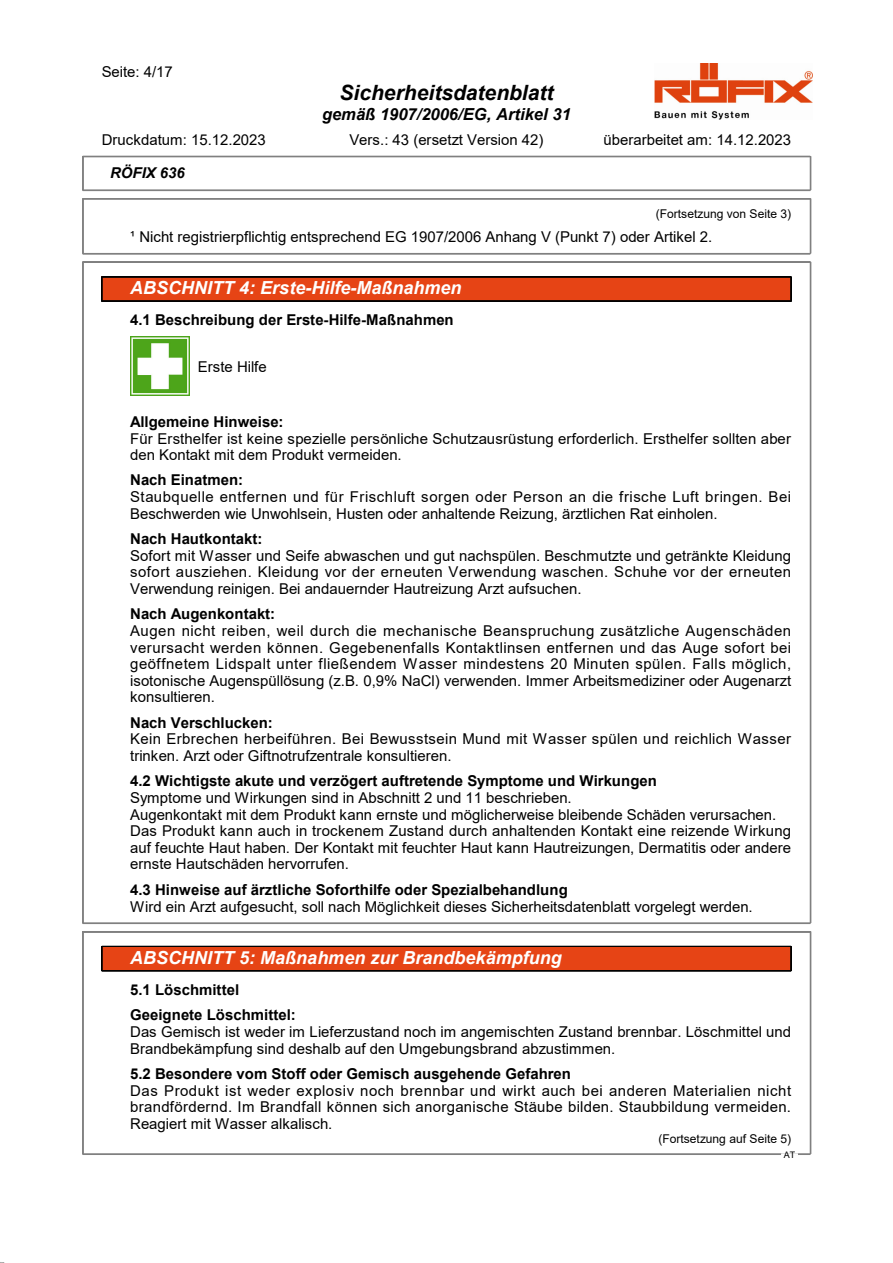
<style>
.page{position:relative;width:893px;height:1263px;background:#fff}
.page>*{position:absolute;margin:0;border:0;box-sizing:border-box;transform-origin:0 0}
.t1{font:italic 700 21px "Arial";color:#000}
.t2{font:italic 700 18px "Arial";color:#fff}
.t3{font:italic 700 16.5px "Arial";color:#000}
.t4{font:15px/16.5px "Arial";color:#000}
.t5{font:700 15px/25.5px "Arial";color:#000}
.t6{font:15px/16.5px "Arial";letter-spacing:.02em;color:#000}
.t7{font:italic 700 15px "Arial";color:#000}
.t8{font:12px "Arial";letter-spacing:-.005em;color:#000}
.t9{font:9px "Arial";color:#000}
</style>
<div class="page">
<img style="left:654px;top:64px;width:158px;height:55px">
<hr style="left:83px;top:156px;width:727px;height:1px;background:#808080">
<hr style="left:83px;top:157px;width:727px;height:1px;background:#808080">
<hr style="left:83px;top:190px;width:727px;height:1px;background:#808080">
<hr style="left:82px;top:156px;width:1px;height:34px;background:#808080">
<hr style="left:83px;top:156px;width:1px;height:34px;background:#808080">
<hr style="left:810px;top:156px;width:1px;height:34px;background:#808080">
<hr style="left:83px;top:198px;width:727px;height:1px;background:#808080">
<hr style="left:83px;top:199px;width:727px;height:1px;background:#808080">
<hr style="left:83px;top:253px;width:727px;height:1px;background:#808080">
<hr style="left:83px;top:254px;width:727px;height:1px;background:#808080">
<hr style="left:82px;top:199px;width:1px;height:54px;background:#808080">
<hr style="left:83px;top:199px;width:1px;height:54px;background:#808080">
<hr style="left:810px;top:199px;width:1px;height:54px;background:#808080">
<div style="left:102px;top:277px;width:689px;height:24px;background:#e64415"></div>
<hr style="left:102px;top:277px;width:689px;height:1px;background:#000">
<hr style="left:102px;top:301px;width:689px;height:1px;background:#000">
<svg style="left:101px;top:277px;width:1px;height:24px"></svg>
<svg style="left:790px;top:278px;width:1px;height:23px"></svg>
<img style="left:130px;top:337px;width:60px;height:59px">
<hr style="left:83px;top:262px;width:727px;height:1px;background:#808080">
<hr style="left:83px;top:923px;width:727px;height:1px;background:#808080">
<hr style="left:82px;top:262px;width:1px;height:661px;background:#808080">
<hr style="left:83px;top:262px;width:1px;height:661px;background:#808080">
<hr style="left:810px;top:262px;width:1px;height:661px;background:#808080">
<div style="left:102px;top:946px;width:689px;height:25px;background:#e64415"></div>
<hr style="left:102px;top:946px;width:689px;height:1px;background:#000">
<hr style="left:102px;top:970px;width:689px;height:1px;background:#000">
<svg style="left:101px;top:946px;width:1px;height:25px"></svg>
<svg style="left:790px;top:947px;width:1px;height:23px"></svg>
<hr style="left:83px;top:931px;width:727px;height:1px;background:#808080">
<hr style="left:83px;top:932px;width:727px;height:1px;background:#808080">
<hr style="left:83px;top:1154px;width:727px;height:1px;background:#808080">
<svg style="left:781px;top:1154px;width:16px;height:1px"></svg>
<hr style="left:82px;top:931px;width:1px;height:223px;background:#808080">
<hr style="left:83px;top:931px;width:1px;height:223px;background:#808080">
<hr style="left:810px;top:931px;width:1px;height:223px;background:#808080">
<p class="t4" style="left:102px;top:65px;width:73px">Seite: 4/17</p>
<h1 class="t1" style="left:339px;top:84px;width:216px">Sicherheitsdatenblatt</h1>
<p class="t3" style="left:322px;top:108px;width:250px">gemäß 1907/2006/EG, Artikel 31</p>
<p class="t4" style="left:102px;top:133px;width:165px">Druckdatum: 15.12.2023</p>
<p class="t4" style="left:349px;top:133px;width:195px">Vers.: 43 (ersetzt Version 42)</p>
<p class="t4" style="left:603px;top:133px;width:189px">überarbeitet am: 14.12.2023</p>
<p class="t7" style="left:110px;top:167px;width:76px">RÖFIX 636</p>
<p class="t8" style="left:656px;top:209px;width:137px">(Fortsetzung von Seite 3)</p>
<p class="t4" style="left:130px;top:230px;width:583px">¹ Nicht registrierpflichtig entsprechend EG 1907/2006 Anhang V (Punkt 7) oder Artikel 2.</p>
<p class="t2" style="left:130px;top:281px;width:333px">ABSCHNITT 4: Erste-Hilfe-Maßnahmen</p>
<p class="t5" style="left:130px;top:309px;width:325px">4.1 Beschreibung der Erste-Hilfe-Maßnahmen</p>
<p class="t4" style="left:198px;top:360px;width:70px">Erste Hilfe</p>
<p class="t5" style="left:130px;top:410px;width:155px">Allgemeine Hinweise:</p>
<p class="t4" style="left:130px;top:431px;width:662px">Für Ersthelfer ist keine spezielle persönliche Schutzausrüstung erforderlich. Ersthelfer sollten aber den Kontakt mit dem Produkt vermeiden.</p>
<p class="t5" style="left:130px;top:469px;width:114px">Nach Einatmen:</p>
<p class="t6" style="left:130px;top:490px;width:662px">Staubquelle entfernen und für Frischluft sorgen oder Person an die frische Luft bringen. Bei<br>Beschwerden wie Unwohlsein, Husten oder anhaltende Reizung, ärztlichen Rat einholen.</p>
<p class="t5" style="left:130px;top:528px;width:134px">Nach Hautkontakt:</p>
<p class="t4" style="left:130px;top:549px;width:662px;text-align:justify">Sofort mit Wasser und Seife abwaschen und gut nachspülen. Beschmutzte und getränkte Kleidung sofort ausziehen. Kleidung vor der erneuten Verwendung waschen. Schuhe vor der erneuten Verwendung reinigen. Bei andauernder Hautreizung Arzt aufsuchen.</p>
<p class="t5" style="left:130px;top:603px;width:147px">Nach Augenkontakt:</p>
<p class="t4" style="left:130px;top:624px;width:662px;text-align:justify">Augen nicht reiben, weil durch die mechanische Beanspruchung zusätzliche Augenschäden verursacht werden können. Gegebenenfalls Kontaktlinsen entfernen und das Auge sofort bei geöffnetem Lidspalt unter fließendem Wasser mindestens 20 Minuten spülen. Falls möglich, isotonische Augenspüllösung (z.B. 0,9% NaCl) verwenden. Immer Arbeitsmediziner oder Augenarzt konsultieren.</p>
<p class="t5" style="left:130px;top:711px;width:144px">Nach Verschlucken:</p>
<p class="t6" style="left:130px;top:732px;width:662px">Kein Erbrechen herbeiführen. Bei Bewusstsein Mund mit Wasser spülen und reichlich Wasser trinken. Arzt oder Giftnotrufzentrale konsultieren.</p>
<p class="t5" style="left:130px;top:770px;width:528px">4.2 Wichtigste akute und verzögert auftretende Symptome und Wirkungen</p>
<p class="t4" style="left:130px;top:791px;width:662px">Symptome und Wirkungen sind in Abschnitt 2 und 11 beschrieben.<br>Augenkontakt mit dem Produkt kann ernste und möglicherweise bleibende Schäden verursachen.<br>Das Produkt kann auch in trockenem Zustand durch anhaltenden Kontakt eine reizende Wirkung auf feuchte Haut haben. Der Kontakt mit feuchter Haut kann Hautreizungen, Dermatitis oder andere ernste Hautschäden hervorrufen.</p>
<p class="t5" style="left:130px;top:878px;width:439px">4.3 Hinweise auf ärztliche Soforthilfe oder Spezialbehandlung</p>
<p class="t4" style="left:130px;top:899px;width:624px">Wird ein Arzt aufgesucht, soll nach Möglichkeit dieses Sicherheitsdatenblatt vorgelegt werden.</p>
<p class="t2" style="left:130px;top:951px;width:433px">ABSCHNITT 5: Maßnahmen zur Brandbekämpfung</p>
<p class="t5" style="left:130px;top:978px;width:167px">5.1 Löschmittel<br>Geeignete Löschmittel:</p>
<p class="t4" style="left:130px;top:1025px;width:662px">Das Gemisch ist weder im Lieferzustand noch im angemischten Zustand brennbar. Löschmittel und<br>Brandbekämpfung sind deshalb auf den Umgebungsbrand abzustimmen.</p>
<p class="t5" style="left:130px;top:1062px;width:442px">5.2 Besondere vom Stoff oder Gemisch ausgehende Gefahren</p>
<p class="t4" style="left:130px;top:1084px;width:662px;text-align:justify">Das Produkt ist weder explosiv noch brennbar und wirkt auch bei anderen Materialien nicht brandfördernd. Im Brandfall können sich anorganische Stäube bilden. Staubbildung vermeiden.<br>Reagiert mit Wasser alkalisch.</p>
<p class="t8" style="left:658px;top:1134px;width:134px">(Fortsetzung auf Seite 5)</p>
<p class="t9" style="left:783px;top:1151px;width:13px">AT</p>
</div>
